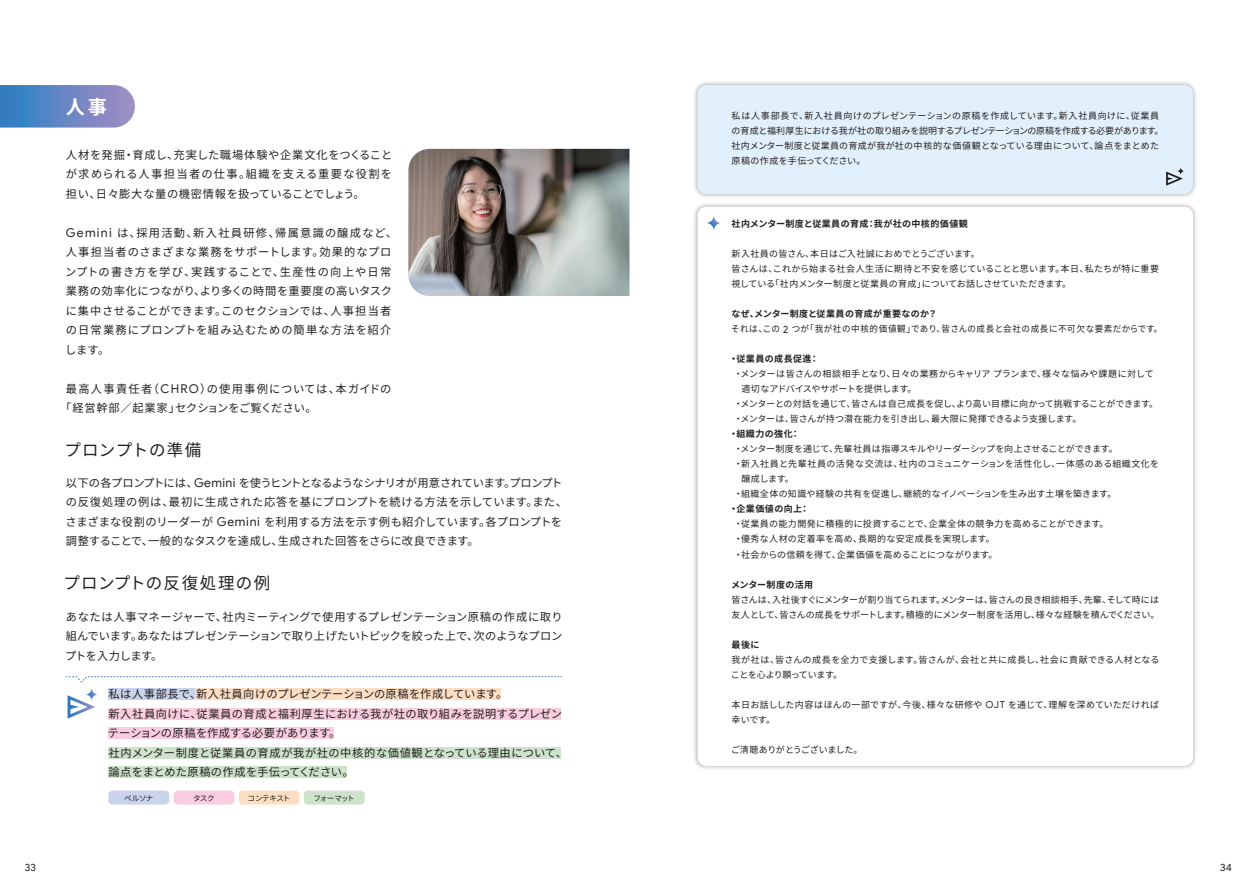
<style>
.page{position:relative;width:1259px;height:893px;background:#fff}
.page>*{position:absolute;margin:0;border:0;box-sizing:border-box;transform-origin:0 0}
.t1{font:700 19.2px "Noto Sans CJ Kjp";color:#fff}
.t2{font:16.5px "Noto Sans CJ Kjp";letter-spacing:.07em;color:#231f20}
.t3{font:16.5px "Noto Sans CJ Kjp";letter-spacing:.035em;color:#231f20}
.t4{font:11.25px/19.5px "Noto Sans CJ Kjp";letter-spacing:.025em;color:#231f20;text-align:justify}
.t5{font:11.25px/19.5px "Noto Sans CJ Kjp";color:#231f20}
.t6{font:11.25px/19.5px "Noto Sans CJ Kjp";letter-spacing:.07em;color:#231f20}
.t7{font:11.25px/19.5px "Noto Sans CJ Kjp";letter-spacing:.065em;color:#231f20}
.t8{font:10.35px "Google Sans";color:#231f20}
.t9{font:9px/15px "Noto Sans CJ Kjp";letter-spacing:.015em;color:#231f20}
.t10{font:9px/15px "Noto Sans CJ Kjp";letter-spacing:.035em;color:#231f20}
.t11{font:9px/15px "Noto Sans CJ Kjp";letter-spacing:-.01em;color:#231f20}
.t12{font:9px/15px "Noto Sans CJ Kjp";letter-spacing:.06em;color:#231f20;scale:.95 1}
.t13{font:700 9px "Noto Sans CJ Kjp";letter-spacing:.05em;color:#231f20}
.t14{font:9px "Noto Sans CJ Kjp";letter-spacing:.05em;color:#231f20}
.t15{font:9px "Noto Sans CJ Kjp";letter-spacing:-.015em;color:#231f20}
.t16{font:9px "Noto Sans CJ Kjp";letter-spacing:-.02em;color:#231f20}
.t17{font:9px "Noto Sans CJ Kjp";letter-spacing:-.025em;color:#231f20}
.t18{font:7.5px "Noto Sans CJ Kjp";letter-spacing:-.06em;color:#231f20}
.s1{font-family:"Google Sans";font-size:12.15px}
.s2{font-weight:700}
.s3{font-family:"Google Sans";font-size:10.35px}
.s4{font-family:"Google Sans";font-size:9.75px}
</style>
<div class="page">
<img style="left:694px;top:82px;width:502px;height:687px">
<div style="left:697px;top:85px;width:496px;height:109px;background:#e1f0fa;border-radius:9px"></div>
<svg style="left:0;top:85px;width:135px;height:43px;background:#6c8bc5"></svg>
<div style="left:108px;top:791px;width:61px;height:13px;background:#c9d3eb;border-radius:4px"></div>
<div style="left:174px;top:791px;width:60px;height:13px;background:#f9ccdf;border-radius:4px"></div>
<div style="left:239px;top:791px;width:60px;height:13px;background:#fddec2;border-radius:4px"></div>
<div style="left:304px;top:791px;width:61px;height:13px;background:#cee3cc;border-radius:4px"></div>
<div style="left:108px;top:728px;width:226px;height:11px;background:#f9ccdf"></div>
<div style="left:108px;top:747px;width:453px;height:11px;background:#cee3cc"></div>
<div style="left:108px;top:767px;width:238px;height:11px;background:#cee3cc"></div>
<svg style="left:66px;top:676px;width:496px;height:43px"></svg>
<svg style="left:1166px;top:167px;width:18px;height:19px"></svg>
<div style="left:697px;top:207px;width:496px;height:559px;background:#fff;border-radius:9px"></div>
<svg style="left:706px;top:216px;width:15px;height:15px"></svg>
<img style="left:408px;top:149px;width:221px;height:147px">
<h1 class="t1" style="left:66px;top:96px;width:43px">人事</h1>
<p class="t4" style="left:66px;top:145px;width:328px">人材を発掘・育成し、充実した職場体験や企業文化をつくることが求められる人事担当者の仕事。組織を支える重要な役割を担い、日々膨大な量の機密情報を扱っていることでしょう。</p>
<p class="t6" style="left:65px;top:223px;width:333px"><span class="s1">Gemini</span> は、採用活動、新入社員研修、帰属意識の醸成など、人事担当者のさまざまな業務をサポートします。効果的なプロンプトの書き方を学び、実践することで、生産性の向上や日常業務の効率化につながり、より多くの時間を重要度の高いタスクに集中させることができます。このセクションでは、人事担当者の日常業務にプロンプトを組み込むための簡単な方法を紹介します。</p>
<p class="t7" style="left:60px;top:379px;width:333px;text-indent:6px">最高人事責任者（<span class="s1">CHRO</span>）の使用事例については、本ガイドの「経営幹部／起業家」セクションをご覧ください。</p>
<h2 class="t3" style="left:64px;top:440px;width:138px">プロンプトの準備</h2>
<p class="t5" style="left:66px;top:473px;width:503px">以下の各プロンプトには、<span class="s1">Gemini</span> を使うヒントとなるようなシナリオが用意されています。プロンプトの反復処理の例は、最初に生成された応答を基にプロンプトを続ける方法を示しています。また、さまざまな役割のリーダーが <span class="s1">Gemini</span> を利用する方法を示す例も紹介しています。各プロンプトを調整することで、一般的なタスクを達成し、生成された回答をさらに改良できます。</p>
<h2 class="t2" style="left:63px;top:574px;width:208px">プロンプトの反復処理の例</h2>
<p class="t4" style="left:65px;top:607px;width:499px">あなたは人事マネージャーで、社内ミーティングで使用するプレゼンテーション原稿の作成に取り組んでいます。あなたはプレゼンテーションで取り上げたいトピックを絞った上で、次のようなプロンプトを入力します。</p>
<p class="t4" style="left:108px;top:685px;width:460px;text-align:left">私は人事部長で、新入社員向けのプレゼンテーションの原稿を作成しています。<br>新入社員向けに、従業員の育成と福利厚生における我が社の取り組みを説明するプレゼンテーションの原稿を作成する必要があります。<br>社内メンター制度と従業員の育成が我が社の中核的な価値観となっている理由について、論点をまとめた原稿の作成を手伝ってください。</p>
<p class="t18" style="left:124px;top:794px;width:31px">ペルソナ</p>
<p class="t18" style="left:193px;top:794px;width:23px">タスク</p>
<p class="t18" style="left:248px;top:794px;width:44px">コンテキスト</p>
<p class="t18" style="left:313px;top:794px;width:42px">フォーマット</p>
<p class="t9" style="left:731px;top:109px;width:433px">私は人事部長で、新入社員向けのプレゼンテーションの原稿を作成しています。新入社員向けに、従業員の育成と福利厚生における我が社の取り組みを説明するプレゼンテーションの原稿を作成する必要があります。社内メンター制度と従業員の育成が我が社の中核的な価値観となっている理由について、論点をまとめた原稿の作成を手伝ってください。</p>
<p class="t13" style="left:731px;top:219px;width:238px">社内メンター制度と従業員の育成：我が社の中核的価値観</p>
<p class="t9" style="left:731px;top:247px;width:429px">新入社員の皆さん、本日はご入社誠におめでとうございます。<br>皆さんは、これから始まる社会人生活に期待と不安を感じていることと思います。本日、私たちが特に重要視している「社内メンター制度と従業員の育成」についてお話しさせていただきます。</p>
<p class="t12" style="left:731px;top:307px;width:455px"><span class="s2">なぜ、メンター制度と従業員の育成が重要なのか？<br></span>それは、この <span class="s3">2</span> つが「我が社の中核的価値観」であり、皆さんの成長と会社の成長に不可欠な要素だからです。</p>
<p class="t13" style="left:729px;top:354px;width:91px">・従業員の成長促進：</p>
<p class="t9" style="left:734px;top:367px;width:421px">・メンターは皆さんの相談相手となり、日々の業務からキャリアプランまで、様々な悩みや課題に対して</p>
<p class="t16" style="left:741px;top:384px;width:177px">適切なアドバイスやサポートを提供します。</p>
<p class="t11" style="left:734px;top:397px;width:426px">・メンターとの対話を通じて、皆さんは自己成長を促し、より高い目標に向かって挑戦することができます。</p>
<p class="t9" style="left:734px;top:412px;width:349px">・メンターは、皆さんが持つ潜在能力を引き出し、最大限に発揮できるよう支援します。</p>
<p class="t13" style="left:729px;top:429px;width:72px">・組織力の強化：</p>
<p class="t15" style="left:734px;top:444px;width:385px">・メンター制度を通じて、先輩社員は指導スキルやリーダーシップを向上させることができます。</p>
<p class="t14" style="left:734px;top:459px;width:427px">・新入社員と先輩社員の活発な交流は、社内のコミュニケーションを活性化し、一体感のある組織文化を</p>
<p class="t9" style="left:741px;top:472px;width:54px">醸成します。</p>
<p class="t9" style="left:734px;top:487px;width:384px">・組織全体の知識や経験の共有を促進し、継続的なイノベーションを生み出す土壌を築きます。</p>
<p class="t13" style="left:729px;top:504px;width:81px">・企業価値の向上：</p>
<p class="t10" style="left:734px;top:517px;width:376px">・従業員の能力開発に積極的に投資することで、企業全体の競争力を高めることができます。・優秀な人材の定着率を高め、長期的な安定成長を実現します。<br>・社会からの信頼を得て、企業価値を高めることにつながります。</p>
<p class="t13" style="left:731px;top:579px;width:84px">メンター制度の活用</p>
<p class="t11" style="left:731px;top:592px;width:429px">皆さんは、入社後すぐにメンターが割り当てられます。メンターは、皆さんの良き相談相手、先輩、そして時には友人として、皆さんの成長をサポートします。積極的にメンター制度を活用し、様々な経験を積んでください。</p>
<p class="t13" style="left:731px;top:639px;width:29px">最後に</p>
<p class="t9" style="left:731px;top:652px;width:430px">我が社は、皆さんの成長を全力で支援します。皆さんが、会社と共に成長し、社会に貢献できる人材となることを心より願っています。</p>
<p class="t10" style="left:731px;top:697px;width:429px">本日お話しした内容はほんの一部ですが、今後、様々な研修や <span class="s4">OJT</span> を通じて、理解を深めていただければ幸いです。</p>
<p class="t17" style="left:731px;top:744px;width:133px">ご清聴ありがとうございました。</p>
<p class="t8" style="left:25px;top:861px;width:13px">33</p>
<p class="t8" style="left:1220px;top:861px;width:13px">34</p>
</div>
